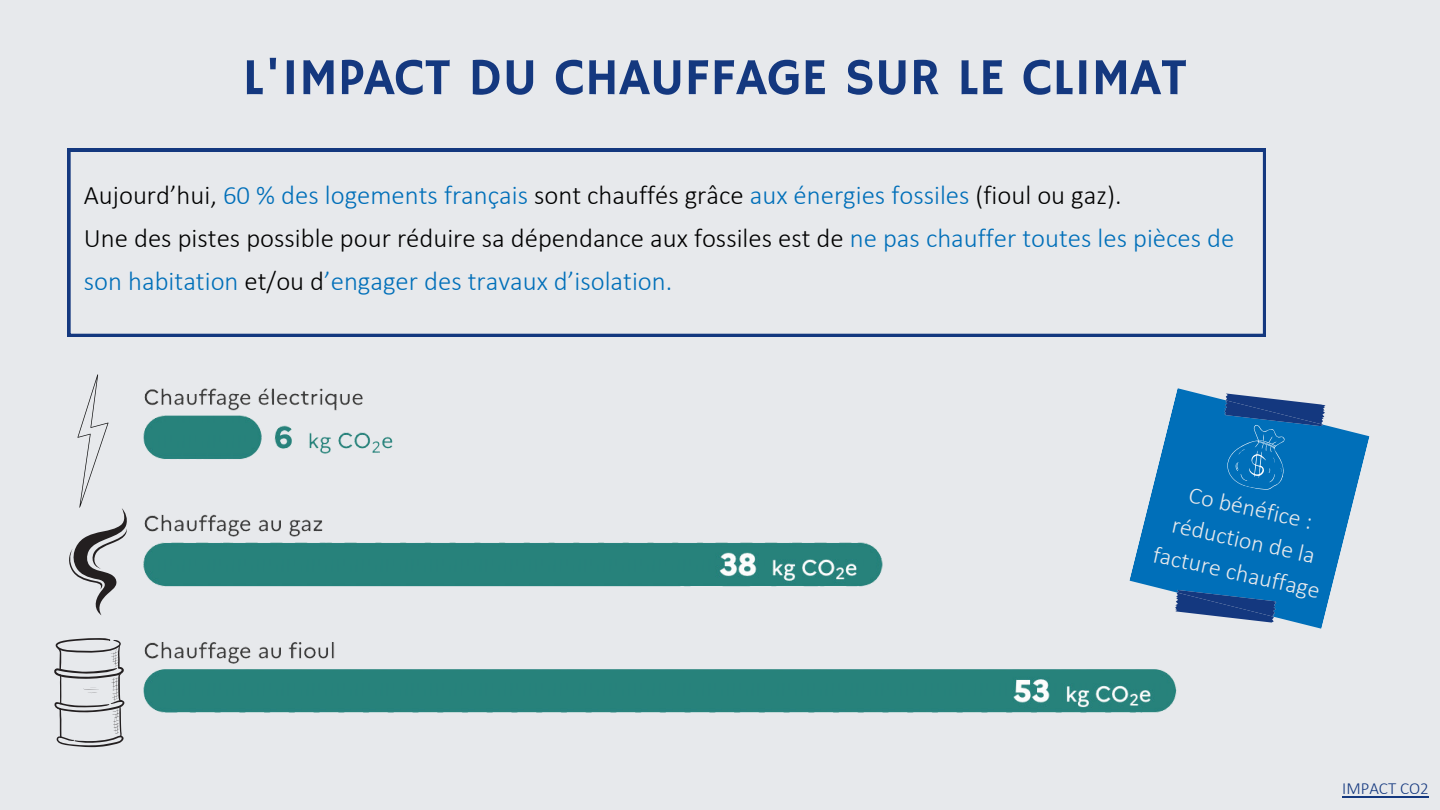
<style>
.page{position:relative;width:1440px;height:810px;background:#e7e9ec}
.page>*{position:absolute;margin:0;border:0;box-sizing:border-box;transform-origin:0 0}
.t1{font:52px "Hammersmith One";color:#14387f}
.t2{font:300 26.8px/42.8px "Calibri";color:#006fb9}
.t3{font:300 26.8px "Calibri";color:#000}
.t4{font:300 24.1px "Calibri";color:#e7e9ec}
.t5{font:300 17px "Calibri";color:#14387f}
.s1{color:#006fb9}
.s2{color:#000}
</style>
<div class="page">
<img style="left:124px;top:388px;width:1053px;height:325px">
<svg style="left:69px;top:374px;width:85px;height:241px"></svg>
<svg style="left:54px;top:638px;width:70px;height:109px"></svg>
<svg style="left:68px;top:149px;width:1198px;height:187px"></svg>
<svg style="left:1129px;top:388px;width:241px;height:241px;fill:#006fb9"></svg>
<svg style="left:1172px;top:577px;width:106px;height:58px"></svg>
<svg style="left:1222px;top:388px;width:105px;height:107px;background:#2476b5"></svg>
<hr style="left:1342px;top:796px;width:87px;height:1px;background:#14387f">
<p class="t1" style="left:243px;top:47px;width:946px">L'IMPACT DU CHAUFFAGE SUR LE CLIMAT</p>
<p class="t3" style="left:84px;top:184px;width:1039px">Aujourd’hui, <span class="s1">60 % des logements français</span> sont chauffés grâce <span class="s1">aux énergies fossiles</span> (fioul ou gaz).</p>
<p class="t2" style="left:84px;top:219px;width:1152px"><span class="s2">Une des pistes possible pour réduire sa dépendance aux fossiles est de</span> ne pas chauffer toutes les pièces de son habitation <span class="s2">et/ou d</span>’engager des travaux d’isolation.</p>
<p class="t4" style="left:1191px;top:485px;width:128px;rotate:12deg">Co bénéfice :</p>
<p class="t4" style="left:1155px;top:544px;width:172px;rotate:12deg">facture chauffage</p>
<p class="t4" style="left:1175px;top:515px;width:147px;rotate:12deg">réduction de la</p>
<p class="t5" style="left:1342px;top:782px;width:88px">IMPACT CO2</p>
</div>
